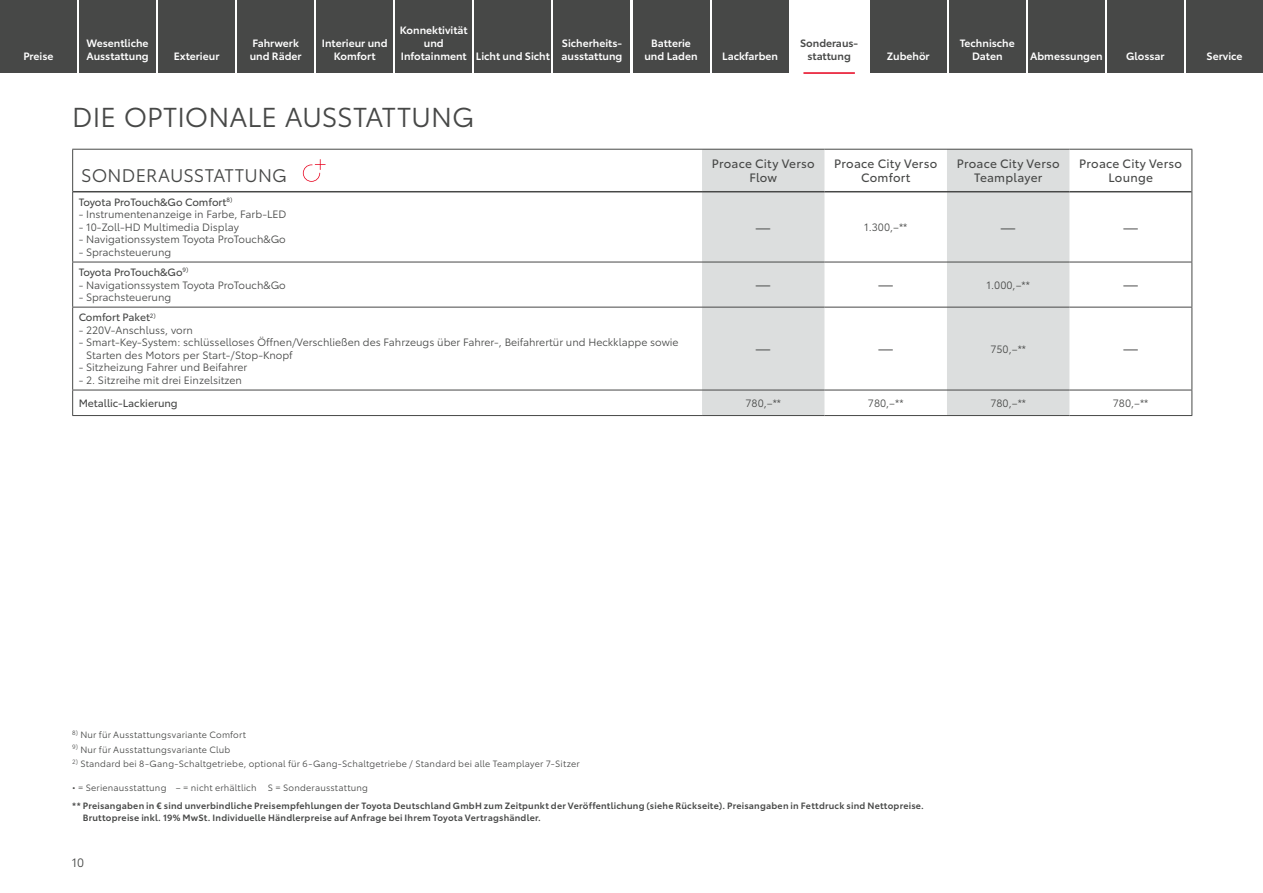
<style>
.page{position:relative;width:1263px;height:893px;background:#fff}
.page>*{position:absolute;margin:0;border:0;box-sizing:border-box;transform-origin:0 0}
.t1{font:27px "Toyota Type";color:#474847}
._1_Kopfzeile_Links{font:18px "Toyota Type";letter-spacing:.015em;color:#474847}
._1_Inhalt_mittig_PREIS{font:15px "Toyota Type";color:#474847}
._1_Kopfzeile_mittig_b{font:12px/14.4px "Toyota Type";letter-spacing:.02em;color:#474847;text-align:center}
.t2{font:12px "Toyota Type";color:#474847}
._1_Inhalt_mittig_PREIS-2{font:10.5px/12.6px "Toyota Type";color:#474847}
.t3{font:600 10.5px/12.6px "Toyota Type";color:#fff}
._1_Inhalt_links_b{font:10.5px "Toyota Type";color:#474847}
.t4{font:600 10.5px/12.6px "Toyota Type";color:#474847;text-align:center}
._1_Fußzeilen_GREP{font:600 9px/12px "Toyota Type";letter-spacing:.025em;color:#474847}
._1_Fußzeilen{font:9px "Toyota Type";letter-spacing:.02em;color:#474847}
</style>
<div class="page">
<svg style="left:702px;top:150px;width:367px;height:265px;fill:#dcdede"></svg>
<hr style="left:72px;top:192px;width:1px;height:70px;background:#474847">
<hr style="left:1191px;top:192px;width:1px;height:70px;background:#474847">
<hr style="left:72px;top:262px;width:630px;height:1px;background:#474847">
<hr style="left:72px;top:262px;width:1px;height:45px;background:#474847">
<hr style="left:702px;top:262px;width:122px;height:1px;background:#474847">
<hr style="left:824px;top:262px;width:123px;height:1px;background:#474847">
<hr style="left:947px;top:262px;width:122px;height:1px;background:#474847">
<hr style="left:1069px;top:262px;width:123px;height:1px;background:#474847">
<hr style="left:1191px;top:262px;width:1px;height:45px;background:#474847">
<hr style="left:72px;top:307px;width:630px;height:1px;background:#474847">
<hr style="left:72px;top:307px;width:1px;height:83px;background:#474847">
<hr style="left:702px;top:307px;width:122px;height:1px;background:#474847">
<hr style="left:824px;top:307px;width:123px;height:1px;background:#474847">
<hr style="left:947px;top:307px;width:122px;height:1px;background:#474847">
<hr style="left:1069px;top:307px;width:123px;height:1px;background:#474847">
<hr style="left:1191px;top:307px;width:1px;height:83px;background:#474847">
<hr style="left:72px;top:390px;width:630px;height:1px;background:#474847">
<svg style="left:72px;top:390px;width:1px;height:25px"></svg>
<hr style="left:702px;top:390px;width:122px;height:1px;background:#474847">
<hr style="left:824px;top:390px;width:123px;height:1px;background:#474847">
<hr style="left:947px;top:390px;width:122px;height:1px;background:#474847">
<hr style="left:1069px;top:390px;width:123px;height:1px;background:#474847">
<svg style="left:1191px;top:390px;width:1px;height:25px"></svg>
<hr style="left:72px;top:415px;width:630px;height:1px;background:#474847">
<hr style="left:702px;top:415px;width:122px;height:1px;background:#474847">
<hr style="left:824px;top:415px;width:123px;height:1px;background:#474847">
<hr style="left:947px;top:415px;width:122px;height:1px;background:#474847">
<hr style="left:1069px;top:415px;width:123px;height:1px;background:#474847">
<hr style="left:702px;top:149px;width:122px;height:1px;background:#474847">
<hr style="left:824px;top:149px;width:123px;height:1px;background:#474847">
<hr style="left:947px;top:149px;width:122px;height:1px;background:#474847">
<hr style="left:702px;top:191px;width:122px;height:1px;background:#474847">
<hr style="left:824px;top:191px;width:123px;height:1px;background:#474847">
<hr style="left:947px;top:191px;width:122px;height:1px;background:#474847">
<hr style="left:72px;top:149px;width:630px;height:1px;background:#474847">
<hr style="left:72px;top:150px;width:1px;height:42px;background:#474847">
<hr style="left:1069px;top:149px;width:123px;height:1px;background:#474847">
<hr style="left:1191px;top:150px;width:1px;height:42px;background:#474847">
<hr style="left:73px;top:191px;width:629px;height:1px;background:#474847">
<hr style="left:1069px;top:191px;width:122px;height:1px;background:#474847">
<svg style="left:303px;top:159px;width:23px;height:23px"></svg>
<div style="left:0;top:0;width:77px;height:72px;background:#474847"></div>
<div style="left:79px;top:0;width:77px;height:72px;background:#474847"></div>
<div style="left:158px;top:0;width:77px;height:72px;background:#474847"></div>
<div style="left:316px;top:0;width:77px;height:72px;background:#474847"></div>
<div style="left:395px;top:0;width:77px;height:72px;background:#474847"></div>
<div style="left:553px;top:0;width:77px;height:72px;background:#474847"></div>
<div style="left:712px;top:0;width:76px;height:72px;background:#474847"></div>
<hr style="left:803px;top:72px;width:52px;height:2px;background:#e7001d">
<div style="left:870px;top:0;width:77px;height:72px;background:#474847"></div>
<div style="left:949px;top:0;width:77px;height:72px;background:#474847"></div>
<div style="left:1028px;top:0;width:77px;height:72px;background:#474847"></div>
<div style="left:1107px;top:0;width:77px;height:72px;background:#474847"></div>
<div style="left:1186px;top:0;width:77px;height:72px;background:#474847"></div>
<div style="left:474px;top:0;width:77px;height:72px;background:#474847"></div>
<div style="left:237px;top:0;width:77px;height:72px;background:#474847"></div>
<div style="left:632px;top:0;width:77px;height:72px;background:#474847"></div>
<p class="t3" style="left:23px;top:49px;width:32px">Preise</p>
<p class="t3" style="left:86px;top:36px;width:64px">Wesentliche<br>Ausstattung</p>
<p class="t3" style="left:174px;top:49px;width:47px">Exterieur</p>
<p class="t3" style="left:400px;top:23px;width:69px;text-align:center">Konnektivität und<br>Infotainment</p>
<p class="t3" style="left:250px;top:36px;width:53px">Fahrwerk und Räder</p>
<p class="t3" style="left:644px;top:36px;width:55px;text-align:center">Batterie und Laden</p>
<p class="t3" style="left:322px;top:36px;width:67px;text-align:center">Interieur und<br>Komfort</p>
<p class="t3" style="left:561px;top:36px;width:63px">Sicherheits&shy;ausstattung</p>
<p class="t4" style="left:800px;top:36px;width:60px">Sonderaus&shy;stattung</p>
<p class="t3" style="left:960px;top:36px;width:56px">Technische</p>
<p class="t3" style="left:722px;top:49px;width:57px">Lackfarben</p>
<p class="t3" style="left:476px;top:49px;width:75px">Licht und Sicht</p>
<p class="t3" style="left:972px;top:49px;width:32px">Daten</p>
<p class="t3" style="left:1030px;top:49px;width:74px">Abmessungen</p>
<p class="t3" style="left:1126px;top:49px;width:40px">Glossar</p>
<p class="t3" style="left:1206px;top:49px;width:37px">Service</p>
<p class="t3" style="left:887px;top:49px;width:44px">Zubehör</p>
<h1 class="t1" style="left:72px;top:97px;width:404px">DIE OPTIONALE AUSSTATTUNG</h1>
<p class="_1_Kopfzeile_Links" style="left:81px;top:162px;width:207px">SONDERAUSSTATTUNG</p>
<p class="_1_Kopfzeile_mittig_b" style="left:712px;top:155px;width:104px">Proace City Verso<br>Flow</p>
<p class="_1_Kopfzeile_mittig_b" style="left:834px;top:155px;width:104px">Proace City Verso<br>Comfort</p>
<p class="_1_Kopfzeile_mittig_b" style="left:957px;top:155px;width:104px">Proace City Verso<br>Teamplayer</p>
<p class="_1_Kopfzeile_mittig_b" style="left:1079px;top:155px;width:104px">Proace City Verso<br>Lounge</p>
<p class="_1_Inhalt_links_b" style="left:79px;top:194px;width:155px">Toyota ProTouch&amp;Go Comfort<sup>8)</sup></p>
<p class="_1_Inhalt_mittig_PREIS-2" style="left:79px;top:207px;width:209px">- Instrumentenanzeige in Farbe, Farb-LED</p>
<p class="_1_Inhalt_mittig_PREIS-2" style="left:79px;top:220px;width:162px">- 10-Zoll-HD Multimedia Display</p>
<p class="_1_Inhalt_mittig_PREIS-2" style="left:79px;top:233px;width:209px">- Navigationssystem Toyota ProTouch&amp;Go</p>
<p class="_1_Inhalt_mittig_PREIS-2" style="left:79px;top:245px;width:94px">- Sprachsteuerung</p>
<p class="_1_Inhalt_mittig_PREIS" style="left:755px;top:216px;width:17px">―</p>
<p class="_1_Inhalt_mittig_PREIS-2" style="left:864px;top:220px;width:45px">1.300,–**</p>
<p class="_1_Inhalt_mittig_PREIS" style="left:1000px;top:216px;width:17px">―</p>
<p class="_1_Inhalt_mittig_PREIS" style="left:1123px;top:216px;width:17px">―</p>
<p class="_1_Inhalt_links_b" style="left:79px;top:264px;width:111px">Toyota ProTouch&amp;Go<sup>9)</sup></p>
<p class="_1_Inhalt_mittig_PREIS-2" style="left:79px;top:278px;width:209px">- Navigationssystem Toyota ProTouch&amp;Go</p>
<p class="_1_Inhalt_mittig_PREIS-2" style="left:79px;top:290px;width:94px">- Sprachsteuerung</p>
<p class="_1_Inhalt_links_b" style="left:79px;top:309px;width:79px">Comfort Paket<sup>2)</sup></p>
<p class="_1_Inhalt_mittig_PREIS-2" style="left:79px;top:323px;width:116px">- 220V-Anschluss, vorn</p>
<p class="_1_Inhalt_mittig_PREIS-2" style="left:86px;top:335px;width:594px;text-indent:-7px">- Smart-Key-System: schlüsselloses Öffnen/Verschließen des Fahrzeugs über Fahrer-, Beifahrertür und Heckklappe sowie<br>Starten des Motors per Start-/Stop-Knopf</p>
<p class="_1_Inhalt_mittig_PREIS-2" style="left:79px;top:361px;width:170px">- Sitzheizung Fahrer und Beifahrer</p>
<p class="_1_Inhalt_mittig_PREIS-2" style="left:79px;top:373px;width:165px">- 2. Sitzreihe mit drei Einzelsitzen</p>
<p class="_1_Inhalt_mittig_PREIS" style="left:755px;top:274px;width:17px">―</p>
<p class="_1_Inhalt_mittig_PREIS" style="left:878px;top:274px;width:17px">―</p>
<p class="_1_Inhalt_mittig_PREIS-2" style="left:986px;top:278px;width:45px">1.000,–**</p>
<p class="_1_Inhalt_mittig_PREIS" style="left:1123px;top:274px;width:17px">―</p>
<p class="_1_Inhalt_mittig_PREIS" style="left:755px;top:338px;width:17px">―</p>
<p class="_1_Inhalt_mittig_PREIS" style="left:878px;top:338px;width:17px">―</p>
<p class="_1_Inhalt_mittig_PREIS-2" style="left:990px;top:342px;width:37px">750,–**</p>
<p class="_1_Inhalt_mittig_PREIS" style="left:1123px;top:338px;width:17px">―</p>
<p class="_1_Inhalt_links_b" style="left:79px;top:395px;width:101px">Metallic-Lackierung</p>
<p class="_1_Inhalt_mittig_PREIS-2" style="left:745px;top:396px;width:37px">780,–**</p>
<p class="_1_Inhalt_mittig_PREIS-2" style="left:868px;top:396px;width:37px">780,–**</p>
<p class="_1_Inhalt_mittig_PREIS-2" style="left:990px;top:396px;width:37px">780,–**</p>
<p class="_1_Inhalt_mittig_PREIS-2" style="left:1113px;top:396px;width:37px">780,–**</p>
<p class="_1_Fußzeilen" style="left:72px;top:728px;width:175px"><sup>8)</sup> Nur für Ausstattungsvariante Comfort</p>
<p class="_1_Fußzeilen" style="left:72px;top:743px;width:160px"><sup>9)</sup> Nur für Ausstattungsvariante Club</p>
<p class="_1_Fußzeilen" style="left:72px;top:758px;width:509px"><sup>2)</sup> Standard bei 8-Gang-Schaltgetriebe, optional für 6-Gang-Schaltgetriebe / Standard bei alle Teamplayer 7-Sitzer</p>
<p class="_1_Fußzeilen" style="left:72px;top:781px;width:186px">• = Serienausstattung – = nicht erhältlich</p>
<p class="_1_Fußzeilen" style="left:268px;top:781px;width:101px">S = Sonderausstattung</p>
<p class="_1_Fußzeilen_GREP" style="left:83px;top:799px;width:843px;text-indent:-10px">** Preisangaben in € sind unverbindliche Preisempfehlungen der Toyota Deutschland GmbH zum Zeitpunkt der Veröffentlichung (siehe Rückseite). Preisangaben in Fettdruck sind Nettopreise.<br>Bruttopreise inkl. 19% MwSt. Individuelle Händlerpreise auf Anfrage bei Ihrem Toyota Vertragshändler.</p>
<p class="t2" style="left:72px;top:854px;width:14px">10</p>
</div>
